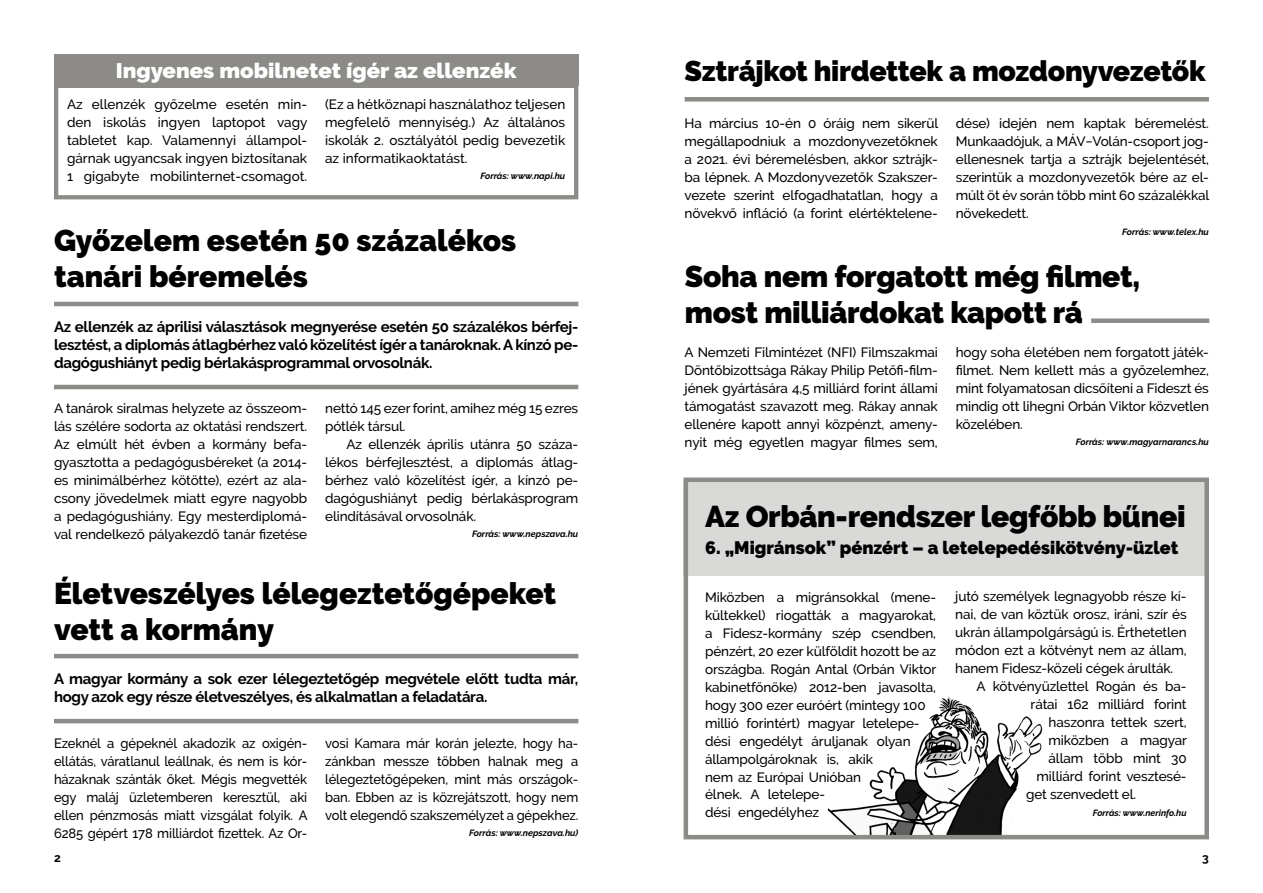
<style>
.page{position:relative;width:1263px;height:893px;background:#fff}
.page>*{position:absolute;margin:0;border:0;box-sizing:border-box;transform-origin:0 0}
.t1{font:900 30px/36px "Raleway";letter-spacing:-.01em;color:#000}
.t2{font:900 28.5px "Raleway";letter-spacing:-.015em;color:#000}
.t3{font:900 21px "Raleway";color:#fff;scale:1.05 1}
.t4{font:900 18px "Raleway";color:#000}
.t5{font:700 15px/18px "Raleway";letter-spacing:-.02em;color:#000;text-align:justify}
.t6{font:500 13.5px/18px "Raleway";letter-spacing:-.01em;color:#000;text-align:justify}
.t7{font:500 13.5px/18px "Raleway";letter-spacing:-.01em;color:#000;text-align:justify;scale:.96 1}
.t8{font:700 12px "Raleway";color:#000}
.t9{font:italic 700 9px "Raleway";color:#000}
</style>
<div class="page">
<img style="left:827px;top:696px;width:215px;height:138px">
<div style="left:684px;top:481px;width:524px;height:95px;background:#d9d9d8"></div>
<div style="left:684px;top:477px;width:525px;height:362px;border:4px solid #8c8b88"></div>
<hr style="left:54px;top:302px;width:524px;height:4px;background:#8c8b88">
<hr style="left:54px;top:385px;width:524px;height:4px;background:#8c8b88">
<div style="left:54px;top:54px;width:524px;height:31px;background:#8c8b88"></div>
<div style="left:54px;top:84px;width:524px;height:115px;border:4px solid #8c8b88"></div>
<div style="left:685px;top:97px;width:524px;height:5px;background:#8c8b88"></div>
<hr style="left:54px;top:654px;width:524px;height:4px;background:#8c8b88">
<hr style="left:54px;top:719px;width:524px;height:4px;background:#8c8b88">
<div style="left:1091px;top:318px;width:118px;height:5px;background:#8c8b88"></div>
<h3 class="t3" style="left:116px;top:58px;width:383px">Ingyenes mobilnetet ígér az ellenzék</h3>
<p class="t6" style="left:67px;top:95px;width:242px">Az ellenzék győzelme esetén min&shy;den iskolás ingyen laptopot vagy tabletet kap. Valamennyi állampol&shy;gárnak ugyancsak ingyen biztosítanak 1 gigabyte mobilinternet-csomagot.</p>
<p class="t6" style="left:325px;top:95px;width:242px">(Ez a hétköznapi használathoz teljesen megfelelő mennyiség.) Az általános iskolák 2. osztályától pedig bevezetik az informatikaoktatást.</p>
<p class="t9" style="left:480px;top:171px;width:86px">Forrás: www.napi.hu</p>
<h1 class="t1" style="left:54px;top:223px;width:464px">Győzelem esetén 50 százalékos tanári béremelés</h1>
<p class="t5" style="left:54px;top:318px;width:526px">Az ellenzék az áprilisi választások megnyerése esetén 50 százalékos bérfej&shy;lesztést, a diplomás átlagbérhez való közelítést ígér a tanároknak. A kínzó pe&shy;dagógushiányt pedig bérlakásprogrammal orvosolnák.</p>
<p class="t6" style="left:54px;top:399px;width:255px">A tanárok siralmas helyzete az összeom&shy;lás szélére sodorta az oktatási rendszert.<br>Az elmúlt hét évben a kormány befa&shy;gyasztotta a pedagógusbéreket (a 2014- es minimálbérhez kötötte), ezért az ala&shy;csony jövedelmek miatt egyre nagyobb a pedagógushiány. Egy mesterdiplomá&shy;val rendelkező pályakezdő tanár fizetése</p>
<p class="t6" style="left:325px;top:399px;width:255px">nettó 145 ezer forint, amihez még 15 ezres pótlék társul.</p>
<p class="t6" style="left:325px;top:435px;width:255px;text-indent:21px">Az ellenzék április utánra 50 száza&shy;lékos bérfejlesztést, a diplomás átlag&shy;bérhez való közelítést ígér, a kínzó pe&shy;dagógushiányt pedig bérlakásprogram elindításával orvosolnák.</p>
<p class="t9" style="left:472px;top:529px;width:108px">Forrás: www.nepszava.hu</p>
<h1 class="t1" style="left:54px;top:575px;width:504px">Életveszélyes lélegeztetőgépeket vett a kormány</h1>
<p class="t5" style="left:54px;top:670px;width:526px">A magyar kormány a sok ezer lélegeztetőgép megvétele előtt tudta már, hogy azok egy része életveszélyes, és alkalmatlan a feladatára.</p>
<p class="t7" style="left:54px;top:734px;width:266px">Ezeknél a gépeknél akadozik az oxigén&shy;ellátás, váratlanul leállnak, és nem is kór&shy;házaknak szánták őket. Mégis megvették egy maláj üzletemberen keresztül, aki ellen pénzmosás miatt vizsgálat folyik. A 6285 gépért 178 milliárdot fizettek. Az Or-</p>
<p class="t7" style="left:325px;top:734px;width:265px">vosi Kamara már korán jelezte, hogy ha&shy;zánkban messze többen halnak meg a lélegeztetőgépeken, mint más országok&shy;ban. Ebben az is közrejátszott, hogy nem volt elegendő szakszemélyzet a gépekhez.</p>
<p class="t9" style="left:469px;top:828px;width:111px">Forrás: www.nepszava.hu)</p>
<h2 class="t2" style="left:685px;top:54px;width:523px">Sztrájkot hirdettek a mozdonyvezetők</h2>
<p class="t6" style="left:685px;top:114px;width:255px">Ha március 10-én 0 óráig nem sikerül megállapodniuk a mozdonyvezetőknek a 2021. évi béremelésben, akkor sztrájk&shy;ba lépnek. A Mozdonyvezetők Szakszer&shy;vezete szerint elfogadhatatlan, hogy a növekvő infláció (a forint elértéktelene-</p>
<p class="t6" style="left:956px;top:114px;width:255px">dése) idején nem kaptak béremelést.<br>Munkaadójuk, a MÁV−Volán-csoport jog&shy;ellenesnek tartja a sztrájk bejelentését, szerintük a mozdonyvezetők bére az el&shy;múlt öt év során több mint 60 százalékkal növekedett.</p>
<p class="t9" style="left:1122px;top:226px;width:88px">Forrás: www.telex.hu</p>
<h1 class="t1" style="left:685px;top:259px;width:457px">Soha nem forgatott még filmet, most milliárdokat kapott rá</h1>
<p class="t6" style="left:685px;top:343px;width:255px">A Nemzeti Filmintézet (NFI) Filmszakmai Döntőbizottsága Rákay Philip Petőfi-film&shy;jének gyártására 4,5 milliárd forint állami támogatást szavazott meg. Rákay annak ellenére kapott annyi közpénzt, amen - nyit még egyetlen magyar filmes sem,</p>
<p class="t6" style="left:956px;top:343px;width:255px">hogy soha életében nem forgatott játék&shy;filmet. Nem kellett más a győzelemhez, mint folyamatosan dicsőíteni a Fideszt és mindig ott lihegni Orbán Viktor közvetlen közelében.</p>
<p class="t9" style="left:1076px;top:437px;width:135px">Forrás: www.magyarnarancs.hu</p>
<h1 class="t1" style="left:705px;top:499px;width:482px">Az Orbán-rendszer legfőbb bűnei</h1>
<h3 class="t4" style="left:705px;top:537px;width:475px">6. „Migránsok” pénzért – a letelepedésikötvény-üzlet</h3>
<p class="t6" style="left:705px;top:588px;width:233px;text-align:left">Miközben a migránsokkal (mene&shy;kültekkel) riogatták a magyarokat, a Fidesz-kormány szép csendben, pénzért, 20 ezer külföldit hozott be az országba. Rogán Antal (Orbán Viktor kabinetfőnöke) 2012-ben javasolta, hogy 300 ezer euróért (mintegy 100 millió forintért) magyar letelepe&shy;dési engedélyt áruljanak olyan állampolgároknak is, akik<br>nem az Európai Unióban<br>élnek. A letelepe-<br>dési engedélyhez</p>
<p class="t6" style="left:955px;top:588px;width:233px">jutó személyek legnagyobb része kí-</p>
<p class="t6" style="left:955px;top:606px;width:233px">nai, de van köztük orosz, iráni, szír és</p>
<p class="t6" style="left:955px;top:624px;width:233px">ukrán állampolgárságú is. Érthetetlen</p>
<p class="t6" style="left:955px;top:642px;width:233px">módon ezt a kötvényt nem az állam,</p>
<p class="t6" style="left:955px;top:660px;width:219px">hanem Fidesz-közeli cégek árulták.</p>
<p class="t6" style="left:976px;top:678px;width:212px">A kötvényüzlettel Rogán és ba-</p>
<p class="t6" style="left:1031px;top:696px;width:157px">rátai 162 milliárd forint</p>
<p class="t6" style="left:1049px;top:714px;width:140px">haszonra tettek szert,</p>
<p class="t6" style="left:1049px;top:732px;width:140px">miközben a magyar</p>
<p class="t6" style="left:1049px;top:750px;width:140px">állam több mint 30</p>
<p class="t6" style="left:1037px;top:768px;width:152px">milliárd forint vesztesé-</p>
<p class="t6" style="left:1026px;top:786px;width:112px">get szenvedett el.</p>
<p class="t9" style="left:1093px;top:808px;width:95px">Forrás: www.nerinfo.hu</p>
<p class="t8" style="left:54px;top:851px;width:8px">2</p>
<p class="t8" style="left:1202px;top:851px;width:8px">3</p>
</div>
